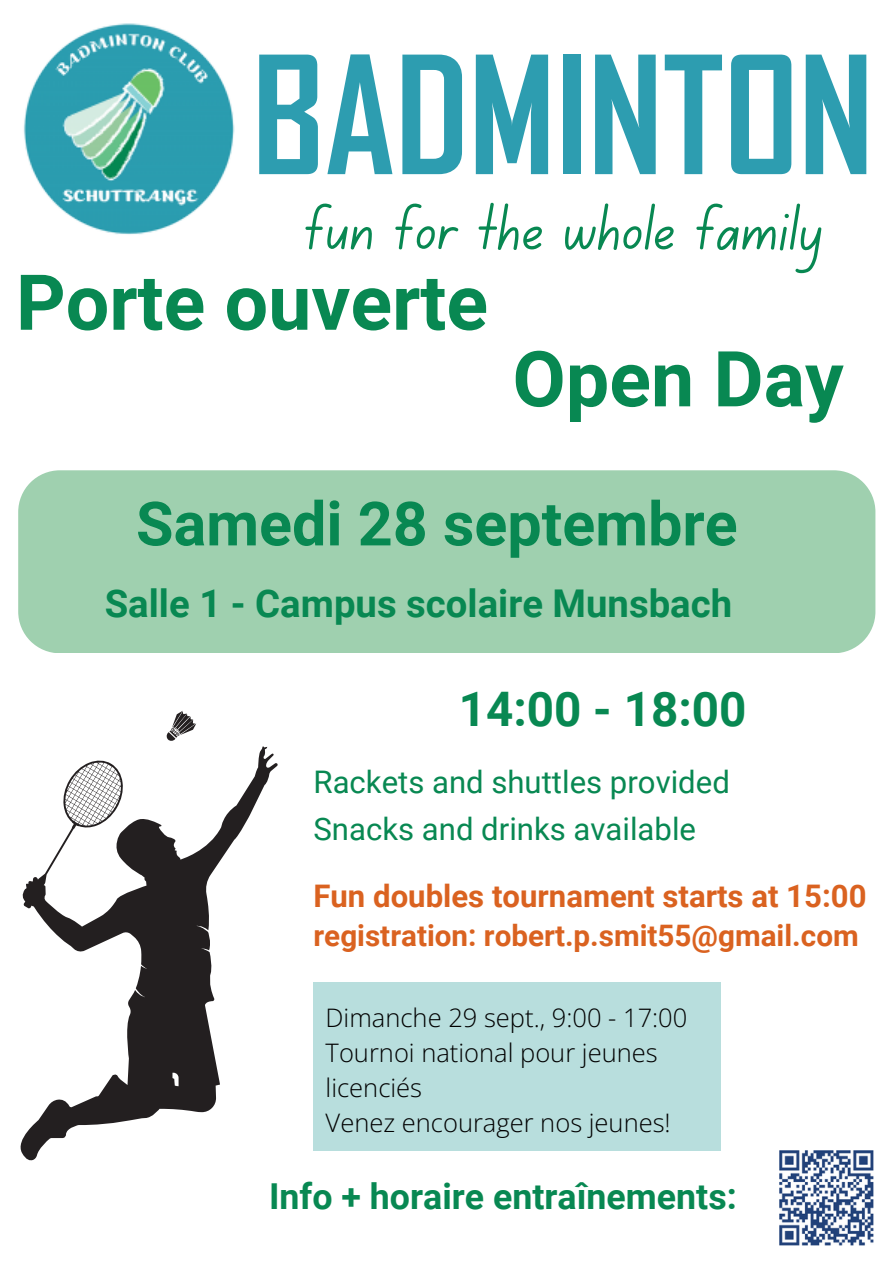
<style>
.page{position:relative;width:894px;height:1264px;background:#fff}
.page>*{position:absolute;margin:0;border:0;box-sizing:border-box;transform-origin:0 0}
.t1{font:700 156.3px "Agency FB";color:#2d9db0}
.t2{font:700 77.1px "Roboto";color:#088852}
.t3{font:67.2px "Canva School Font";color:#088852}
.t4{font:700 60.9px "Roboto";color:#088852}
.t5{font:700 47.55px "Roboto";color:#088852}
.t6{font:700 38.25px "Roboto";color:#088852}
.t7{font:700 35.7px "Roboto";color:#088852}
.t8{font:31.05px "Roboto";color:#088852}
.t9{font:700 31.05px "Roboto";color:#da6220}
.t10{font:700 29.55px "Roboto";color:#da6220}
.t11{font:300 25.5px/34.8px "Open Sans";color:#000}
</style>
<div class="page">
<img style="left:23px;top:23px;width:212px;height:212px">
<svg style="left:166px;top:711px;width:30px;height:30px"></svg>
<svg style="left:20px;top:746px;width:258px;height:414px"></svg>
<div style="left:313px;top:981px;width:407px;height:169px;background:#b8dedd"></div>
<img style="left:779px;top:1150px;width:94px;height:94px">
<div style="left:18px;top:470px;width:857px;height:183px;background:#9fd0af"></div>
<h4 class="t1" style="left:252px;top:18px;width:622px">BADMINTON</h4>
<p class="t3" style="left:303px;top:198px;width:521px">fun for the whole family</p>
<h2 class="t2" style="left:16px;top:258px;width:473px">Porte ouverte</h2>
<p class="t2" style="left:512px;top:335px;width:332px">Open Day</p>
<h2 class="t4" style="left:136px;top:489px;width:603px">Samedi 28 septembre</h2>
<p class="t6" style="left:105px;top:581px;width:628px">Salle 1 - Campus scolaire Munsbach</p>
<h3 class="t5" style="left:458px;top:681px;width:289px">14:00 - 18:00</h3>
<h6 class="t8" style="left:313px;top:764px;width:417px">Rackets and shuttles provided</h6>
<h5 class="t8" style="left:313px;top:811px;width:384px">Snacks and drinks available</h5>
<p class="t9" style="left:313px;top:878px;width:554px">Fun doubles tournament starts at 15:00</p>
<p class="t10" style="left:313px;top:918px;width:546px">registration: robert.p.smit55@gmail.com</p>
<p class="t11" style="left:325px;top:1000px;width:363px">Dimanche 29 sept., 9:00 - 17:00</p>
<p class="t11" style="left:325px;top:1035px;width:333px">Tournoi national pour jeunes licenciés</p>
<p class="t11" style="left:325px;top:1104px;width:346px">Venez encourager nos jeunes!</p>
<p class="t7" style="left:269px;top:1175px;width:469px">Info + horaire entraînements:</p>
</div>
